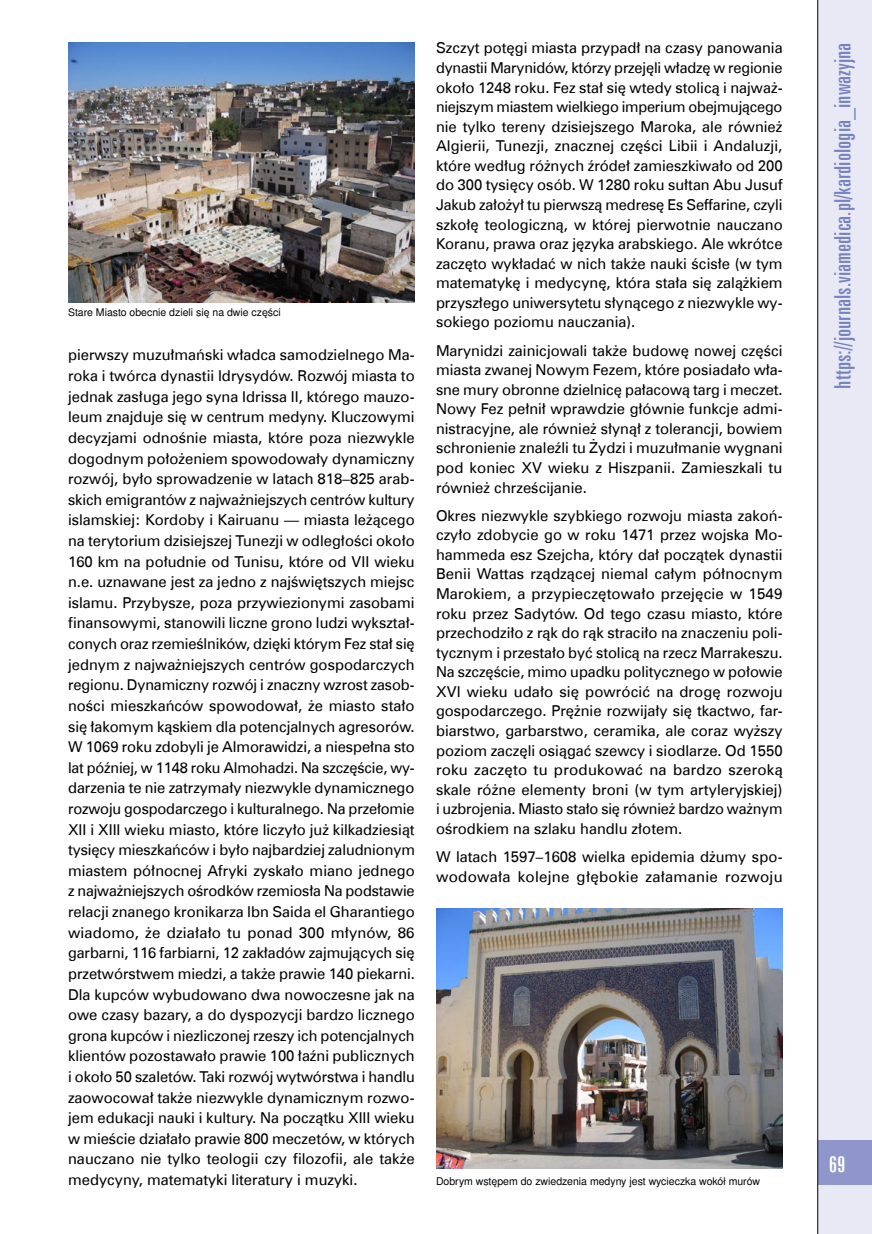
<style>
.page{position:relative;width:872px;height:1234px;background:#fff}
.page>*{position:absolute;margin:0;border:0;box-sizing:border-box;transform-origin:0 0}
.t1{font:22.5px "Zurich X Cn EU";color:#7882bf;scale:1.07 1}
.t2{font:22.5px "Zurich X Cn EU";color:#fff;scale:1.07 1}
.t3{font:15px/20.5px "Zurich EU";color:#000;text-align:justify}
.t4{font:15px/19.5px "Zurich EU";letter-spacing:.02em;color:#000}
.t5{font:10.5px "Nimbus San LCE";color:#000}
</style>
<div class="page">
<div style="left:817px;top:0;width:55px;height:1233px;background:#e9e9f6"></div>
<div style="left:817px;top:1140px;width:55px;height:44px;background:#8f96cb"></div>
<hr style="left:817px;top:0;width:1px;height:1233px;background:#000">
<img style="left:68px;top:43px;width:347px;height:259px">
<img style="left:436px;top:908px;width:346px;height:260px">
<p class="t5" style="left:68px;top:306px;width:214px">Stare Miasto obecnie dzieli się na dwie części</p>
<p class="t3" style="left:68px;top:344px;width:348px">pierwszy muzułmański władca samodzielnego Ma&shy;roka i twórca dynastii Idrysydów. Rozwój miasta to jednak zasługa jego syna Idrissa II, którego mauzo&shy;leum znajduje się w centrum medyny. Kluczowymi decyzjami odnośnie miasta, które poza niezwykle dogodnym położeniem spowodowały dynamiczny rozwój, było sprowadzenie w latach 818–825 arab&shy;skich emigrantów z najważniejszych centrów kultury islamskiej: Kordoby i Kairuanu — miasta leżącego na terytorium dzisiejszej Tunezji w odległości około 160 km na południe od Tunisu, które od VII wieku n.e. uznawane jest za jedno z najświętszych miejsc islamu. Przybysze, poza przywiezionymi zasobami finansowymi, stanowili liczne grono ludzi wykształ&shy;conych oraz rzemieślników, dzięki którym Fez stał się jednym z najważniejszych centrów gospodarczych regionu. Dynamiczny rozwój i znaczny wzrost zasob&shy;ności mieszkańców spowodował, że miasto stało się łakomym kąskiem dla potencjalnych agresorów.<br>W 1069 roku zdobyli je Almorawidzi, a niespełna sto lat później, w 1148 roku Almohadzi. Na szczęście, wy&shy;darzenia te nie zatrzymały niezwykle dynamicznego rozwoju gospodarczego i kulturalnego. Na przełomie XII i XIII wieku miasto, które liczyło już kilkadziesiąt tysięcy mieszkańców i było najbardziej zaludnionym miastem północnej Afryki zyskało miano jednego z najważniejszych ośrodków rzemiosła Na podstawie relacji znanego kronikarza Ibn Saida el Gharantiego wiadomo, że działało tu ponad 300 młynów, 86 garbarni, 116 farbiarni, 12 zakładów zajmujących się przetwórstwem miedzi, a także prawie 140 piekarni.<br>Dla kupców wybudowano dwa nowoczesne jak na owe czasy bazary, a do dyspozycji bardzo licznego grona kupców i niezliczonej rzeszy ich potencjalnych klientów pozostawało prawie 100 łaźni publicznych i około 50 szaletów. Taki rozwój wytwórstwa i handlu zaowocował także niezwykle dynamicznym rozwo&shy;jem edukacji nauki i kultury. Na początku XIII wieku w mieście działało prawie 800 meczetów, w których nauczano nie tylko teologii czy filozofii, ale także medycyny, matematyki literatury i muzyki.</p>
<p class="t3" style="left:436px;top:38px;width:348px;line-height:19.5px">Szczyt potęgi miasta przypadł na czasy panowania dynastii Marynidów, którzy przejęli władzę w regionie około 1248 roku. Fez stał się wtedy stolicą i najważ&shy;niejszym miastem wielkiego imperium obejmującego nie tylko tereny dzisiejszego Maroka, ale również Algierii, Tunezji, znacznej części Libii i Andaluzji, które według różnych źródeł zamieszkiwało od 200 do 300 tysięcy osób. W 1280 roku sułtan Abu Jusuf Jakub założył tu pierwszą medresę Es Seffarine, czyli szkołę teologiczną, w której pierwotnie nauczano Koranu, prawa oraz języka arabskiego. Ale wkrótce zaczęto wykładać w nich także nauki ścisłe (w tym matematykę i medycynę, która stała się zalążkiem przyszłego uniwersytetu słynącego z niezwykle wy&shy;sokiego poziomu nauczania).</p>
<p class="t3" style="left:436px;top:340px;width:348px;line-height:19.5px">Marynidzi zainicjowali także budowę nowej części miasta zwanej Nowym Fezem, które posiadało wła&shy;sne mury obronne dzielnicę pałacową targ i meczet.<br>Nowy Fez pełnił wprawdzie głównie funkcje admi&shy;nistracyjne, ale również słynął z tolerancji, bowiem schronienie znaleźli tu Żydzi i muzułmanie wygnani pod koniec XV wieku z Hiszpanii. Zamieszkali tu również chrześcijanie.</p>
<p class="t3" style="left:436px;top:505px;width:348px;line-height:19.5px">Okres niezwykle szybkiego rozwoju miasta zakoń&shy;czyło zdobycie go w roku 1471 przez wojska Mo&shy;hammeda esz Szejcha, który dał początek dynastii Benii Wattas rządzącej niemal całym północnym Marokiem, a przypieczętowało przejęcie w 1549 roku przez Sadytów. Od tego czasu miasto, które przechodziło z rąk do rąk straciło na znaczeniu poli&shy;tycznym i przestało być stolicą na rzecz Marrakeszu.<br>Na szczęście, mimo upadku politycznego w połowie XVI wieku udało się powrócić na drogę rozwoju gospodarczego. Prężnie rozwijały się tkactwo, far&shy;biarstwo, garbarstwo, ceramika, ale coraz wyższy poziom zaczęli osiągać szewcy i siodlarze. Od 1550 roku zaczęto tu produkować na bardzo szeroką skale różne elementy broni (w tym artyleryjskiej) i uzbrojenia. Miasto stało się również bardzo ważnym ośrodkiem na szlaku handlu złotem.</p>
<p class="t4" style="left:436px;top:846px;width:348px">W latach 1597–1608 wielka epidemia dżumy spo&shy;wodowała kolejne głębokie załamanie rozwoju</p>
<p class="t5" style="left:436px;top:1174px;width:325px">Dobrym wstępem do zwiedzenia medyny jest wycieczka wokół murów</p>
<h1 class="t1" style="left:829px;top:388px;width:325px;rotate:-90deg">https://journals.viamedica.pl/kardiologia_inwazyjna</h1>
<h1 class="t2" style="left:828px;top:1150px;width:17px">69</h1>
</div>
